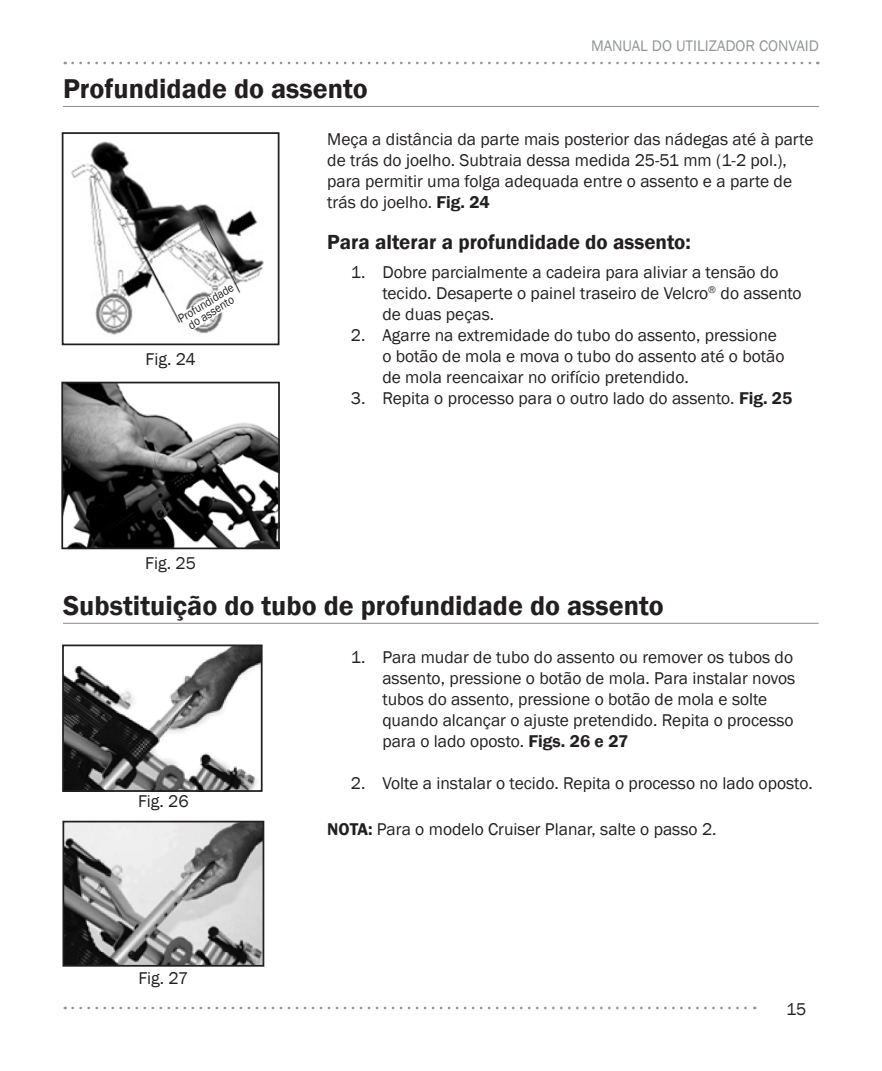
<style>
.page{position:relative;width:882px;height:1071px;background:#fff}
.page>*{position:absolute;margin:0;border:0;box-sizing:border-box;transform-origin:0 0}
.Etac_Sub_Header{font:600 28px "Franklin Gothic";color:#231f20}
.Etac_Topic_Heading{font:600 21px "Franklin Gothic";color:#231f20}
.Etac_UG_Paragraph{font:17.5px/21px "Franklin Gothic";color:#231f20}
.Etac_Topic_Heading-2{font:17.5px "Franklin Gothic";color:#231f20}
.t1{font:15.75px "Franklin Gothic";color:#939598}
.t2{font:12.25px/10.5px "Franklin Gothic";color:#231f20;text-align:center;scale:.91 1}
.s1{font-weight:600}
</style>
<div class="page">
<svg style="left:73px;top:62px;width:745px;height:2px"></svg>
<svg style="left:73px;top:1007px;width:682px;height:2px"></svg>
<hr style="left:63px;top:106px;width:756px;height:1px;background:#8a8a8e">
<hr style="left:63px;top:623px;width:756px;height:1px;background:#8a8a8e">
<img style="left:71px;top:141px;width:193px;height:194px">
<div style="left:62px;top:132px;width:218px;height:213px;border:2px solid #231f20"></div>
<svg style="left:178px;top:283px;width:61px;height:50px"></svg>
<img style="left:64px;top:385px;width:213px;height:161px">
<div style="left:61px;top:382px;width:219px;height:167px;border:2px solid #231f20"></div>
<img style="left:65px;top:648px;width:195px;height:141px">
<div style="left:62px;top:645px;width:201px;height:147px;border:2px solid #231f20"></div>
<img style="left:65px;top:824px;width:196px;height:140px">
<div style="left:62px;top:821px;width:202px;height:146px;border:2px solid #231f20"></div>
<p class="Etac_Sub_Header" style="left:63px;top:72px;width:306px">Profundidade do assento</p>
<p class="t1" style="left:591px;top:36px;width:229px">MANUAL DO UTILIZADOR CONVAID</p>
<p class="t2" style="left:176px;top:316px;width:71px;rotate:-32deg">Profundidade do assento</p>
<p class="Etac_UG_Paragraph" style="left:146px;top:350px;width:51px">Fig. 24</p>
<p class="Etac_UG_Paragraph" style="left:145px;top:554px;width:52px">Fig. 25</p>
<p class="Etac_UG_Paragraph" style="left:327px;top:129px;width:488px">Meça a distância da parte mais posterior das nádegas até à parte de trás do joelho. Subtraia dessa medida 25-51 mm (1-2 pol.), para permitir uma folga adequada entre o assento e a parte de trás do joelho. <span class="s1">Fig. 24</span></p>
<p class="Etac_Topic_Heading" style="left:327px;top:229px;width:365px">Para alterar a profundidade do assento:</p>
<p class="Etac_UG_Paragraph" style="left:382px;top:262px;width:421px;text-indent:-32px">1. Dobre parcialmente a cadeira para aliviar a tensão do tecido. Desaperte o painel traseiro de Velcro<sup>®</sup> do assento de duas peças.</p>
<p class="Etac_UG_Paragraph" style="left:382px;top:325px;width:404px;text-indent:-32px">2. Agarre na extremidade do tubo do assento, pressione o botão de mola e mova o tubo do assento até o botão de mola reencaixar no orifício pretendido.</p>
<p class="Etac_UG_Paragraph" style="left:351px;top:388px;width:443px">3. Repita o processo para o outro lado do assento. <span class="s1">Fig. 25</span></p>
<p class="Etac_Sub_Header" style="left:63px;top:589px;width:602px">Substituição do tubo de profundidade do assento</p>
<p class="Etac_UG_Paragraph" style="left:138px;top:791px;width:52px">Fig. 26</p>
<p class="Etac_UG_Paragraph" style="left:138px;top:968px;width:51px">Fig. 27</p>
<p class="Etac_UG_Paragraph" style="left:382px;top:647px;width:414px;text-indent:-32px">1. Para mudar de tubo do assento ou remover os tubos do assento, pressione o botão de mola. Para instalar novos tubos do assento, pressione o botão de mola e solte quando alcançar o ajuste pretendido. Repita o processo para o lado oposto. <span class="s1">Figs. 26 e 27</span></p>
<p class="Etac_UG_Paragraph" style="left:351px;top:773px;width:463px">2. Volte a instalar o tecido. Repita o processo no lado oposto.</p>
<p class="Etac_Topic_Heading-2" style="left:327px;top:819px;width:391px"><span class="s1">NOTA:</span> Para o modelo Cruiser Planar, salte o passo 2.</p>
<p class="Etac_UG_Paragraph" style="left:786px;top:999px;width:22px">15</p>
</div>
